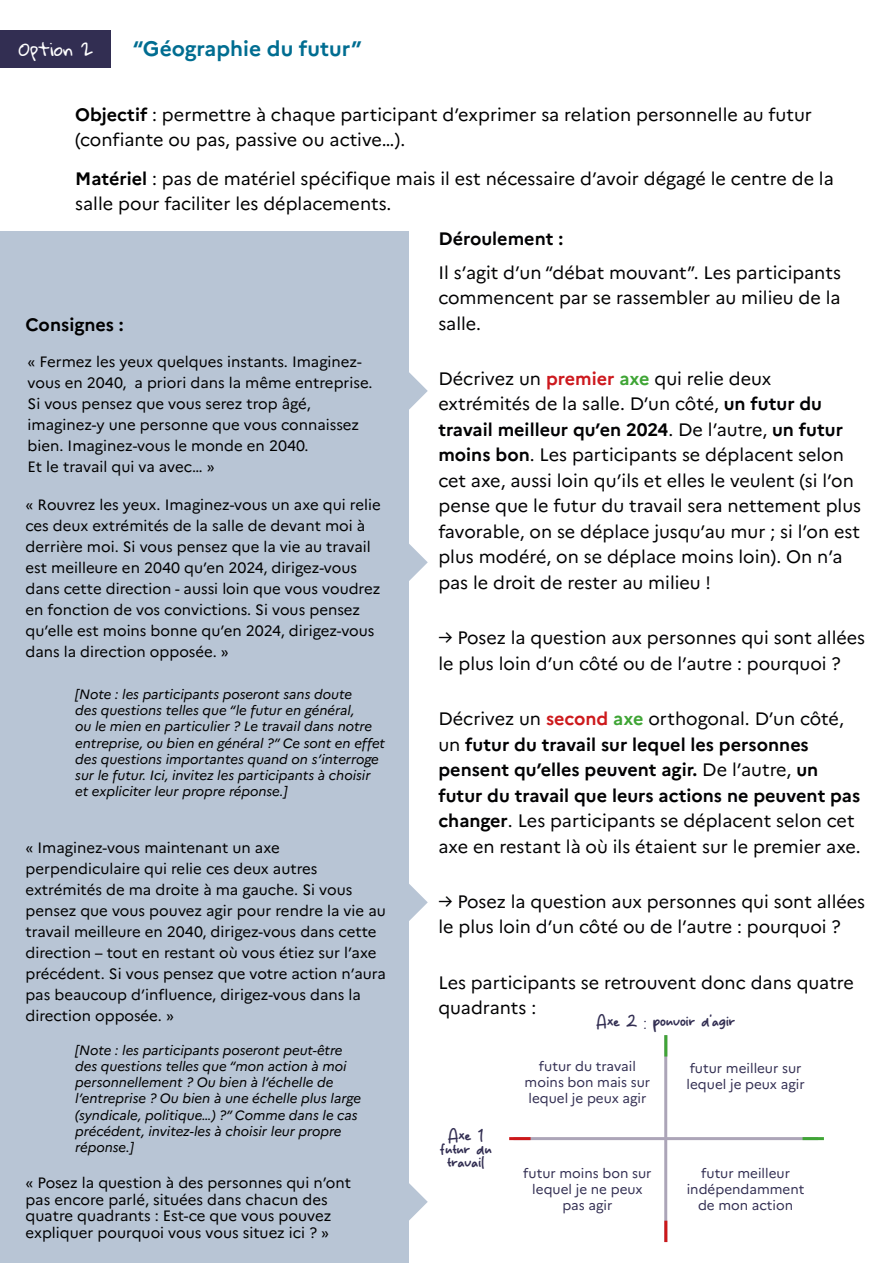
<style>
.page{position:relative;width:893px;height:1263px;background:#fff}
.page>*{position:absolute;margin:0;border:0;box-sizing:border-box;transform-origin:0 0}
.t1{font:21px "Miology";color:#322e52}
.t2{font:700 21px "Marianne";color:#006d91}
.t3{font:18px/25.5px "Marianne";color:#020203}
.t4{font:18px/25.5px "Marianne";color:#000}
.t5{font:700 18px "Marianne";color:#020203}
.t6{font:700 18px "Marianne";color:#000}
.t7{font:18px "Gloria Hallelujah";color:#fff}
.t8{font:18px "Gloria Hallelujah";color:#000}
.t9{font:15px/21px "Marianne";color:#000}
.t10{font:italic 13.5px/16.2px "Marianne";color:#000}
.t11{font:13.5px/16.2px "Marianne";color:#322e52;text-align:center}
.s1{font-weight:700}
.s2{font-weight:700;color:#cd191e}
.s3{font-weight:700;color:#3fa535}
.s4{font-weight:700;color:#cd191c}
</style>
<div class="page">
<div style="left:0;top:231px;width:408px;height:1032px;background:#b8c5d5"></div>
<div style="left:0;top:30px;width:110px;height:38px;background:#322e52"></div>
<svg style="left:408px;top:371px;width:20px;height:39px"></svg>
<svg style="left:408px;top:543px;width:20px;height:39px"></svg>
<svg style="left:408px;top:883px;width:20px;height:39px"></svg>
<svg style="left:408px;top:1182px;width:20px;height:39px"></svg>
<hr style="left:513px;top:1137px;width:305px;height:3px;background:#aca5b8">
<hr style="left:664px;top:1035px;width:3px;height:207px;background:#aca5b8">
<hr style="left:664px;top:1221px;width:3px;height:21px;background:#cd1719">
<hr style="left:509px;top:1137px;width:22px;height:3px;background:#cd1719">
<hr style="left:664px;top:1035px;width:3px;height:21px;background:#3fa535">
<hr style="left:802px;top:1137px;width:22px;height:3px;background:#3fa535">
<p class="t7" style="left:19px;top:39px;width:76px">Option 2</p>
<h1 class="t2" style="left:133px;top:35px;width:230px">“Géographie du futur”</h1>
<p class="t4" style="left:75px;top:102px;width:738px"><span class="s1">Objectif</span> : permettre à chaque participant d’exprimer sa relation personnelle au futur (confiante ou pas, passive ou active…).</p>
<p class="t4" style="left:75px;top:165px;width:760px"><span class="s1">Matériel</span> : pas de matériel spécifique mais il est nécessaire d’avoir dégagé le centre de la salle pour faciliter les déplacements.</p>
<p class="t6" style="left:26px;top:314px;width:100px">Consignes :</p>
<p class="t9" style="left:28px;top:351px;width:347px">« Fermez les yeux quelques instants. Imaginez&shy;vous en 2040, a priori dans la même entreprise.<br>Si vous pensez que vous serez trop âgé, imaginez-y une personne que vous connaissez bien. Imaginez-vous le monde en 2040.<br>Et le travail qui va avec… »</p>
<p class="t9" style="left:26px;top:494px;width:357px">« Rouvrez les yeux. Imaginez-vous un axe qui relie ces deux extrémités de la salle de devant moi à derrière moi. Si vous pensez que la vie au travail est meilleure en 2040 qu’en 2024, dirigez-vous dans cette direction - aussi loin que vous voudrez en fonction de vos convictions. Si vous pensez qu’elle est moins bonne qu’en 2024, dirigez-vous dans la direction opposée. »</p>
<p class="t10" style="left:75px;top:686px;width:311px">[Note : les participants poseront sans doute<br>des questions telles que “le futur en général,<br>ou le mien en particulier ? Le travail dans notre entreprise, ou bien en général ?” Ce sont en effet des questions importantes quand on s’interroge sur le futur. Ici, invitez les participants à choisir et expliciter leur propre réponse.]</p>
<p class="t9" style="left:26px;top:837px;width:362px">« Imaginez-vous maintenant un axe perpendiculaire qui relie ces deux autres extrémités de ma droite à ma gauche. Si vous pensez que vous pouvez agir pour rendre la vie au travail meilleure en 2040, dirigez-vous dans cette direction – tout en restant où vous étiez sur l’axe précédent. Si vous pensez que votre action n’aura pas beaucoup d’influence, dirigez-vous dans la direction opposée. »</p>
<p class="t10" style="left:75px;top:1042px;width:287px">[Note : les participants poseront peut-être des questions telles que “mon action à moi personnellement ? Ou bien à l’échelle de l’entreprise ? Ou bien à une échelle plus large (syndicale, politique…) ?” Comme dans le cas précédent, invitez-les à choisir leur propre réponse.]</p>
<p class="t9" style="left:26px;top:1175px;width:327px;line-height:16.5px">« Posez la question à des personnes qui n’ont pas encore parlé, situées dans chacun des quatre quadrants : Est-ce que vous pouvez expliquer pourquoi vous vous situez ici ? »</p>
<p class="t8" style="left:38px;top:1225px;width:17px">12</p>
<p class="t5" style="left:438px;top:227px;width:126px">Déroulement :</p>
<p class="t3" style="left:438px;top:259px;width:404px;text-align:justify">Il s’agit d’un “débat mouvant”. Les participants commencent par se rassembler au milieu de la salle.</p>
<p class="t3" style="left:438px;top:366px;width:424px">Décrivez un <span class="s2">premier</span> <span class="s3">axe</span> qui relie deux extrémités de la salle. D’un côté, <span class="s1">un futur du travail meilleur qu’en 2024</span>. De l’autre, <span class="s1">un futur moins bon</span>. Les participants se déplacent selon cet axe, aussi loin qu’ils et elles le veulent (si l’on pense que le futur du travail sera nettement plus favorable, on se déplace jusqu’au mur ; si l’on est plus modéré, on se déplace moins loin). On n’a pas le droit de rester au milieu !</p>
<p class="t3" style="left:438px;top:625px;width:428px">→ Posez la question aux personnes qui sont allées le plus loin d’un côté ou de l’autre : pourquoi ?</p>
<p class="t3" style="left:438px;top:706px;width:424px">Décrivez un <span class="s4">second</span> <span class="s3">axe</span> orthogonal. D’un côté, un <span class="s1">futur du travail sur lequel les personnes pensent qu’elles peuvent agir.</span> De l’autre, <span class="s1">un futur du travail que leurs actions ne peuvent pas changer</span>. Les participants se déplacent selon cet axe en restant là où ils étaient sur le premier axe.</p>
<p class="t3" style="left:438px;top:889px;width:428px">→ Posez la question aux personnes qui sont allées le plus loin d’un côté ou de l’autre : pourquoi ?</p>
<p class="t3" style="left:438px;top:969px;width:417px">Les participants se retrouvent donc dans quatre quadrants :</p>
<h1 class="t1" style="left:596px;top:1011px;width:140px">Axe 2 : pouvoir d’agir</h1>
<p class="t11" style="left:687px;top:1060px;width:120px;text-align:left">futur meilleur sur lequel je peux agir</p>
<p class="t11" style="left:525px;top:1058px;width:127px">futur du travail moins bon mais sur lequel je peux agir</p>
<h1 class="t1" style="left:448px;top:1125px;width:37px">Axe 1</h1>
<h1 class="t1" style="left:440px;top:1138px;width:53px">futur du</h1>
<h1 class="t1" style="left:447px;top:1152px;width:39px">travail</h1>
<p class="t11" style="left:523px;top:1164px;width:130px">futur moins bon sur lequel je ne peux pas agir</p>
<p class="t11" style="left:687px;top:1164px;width:119px">futur meilleur indépendamment de mon action</p>
</div>
